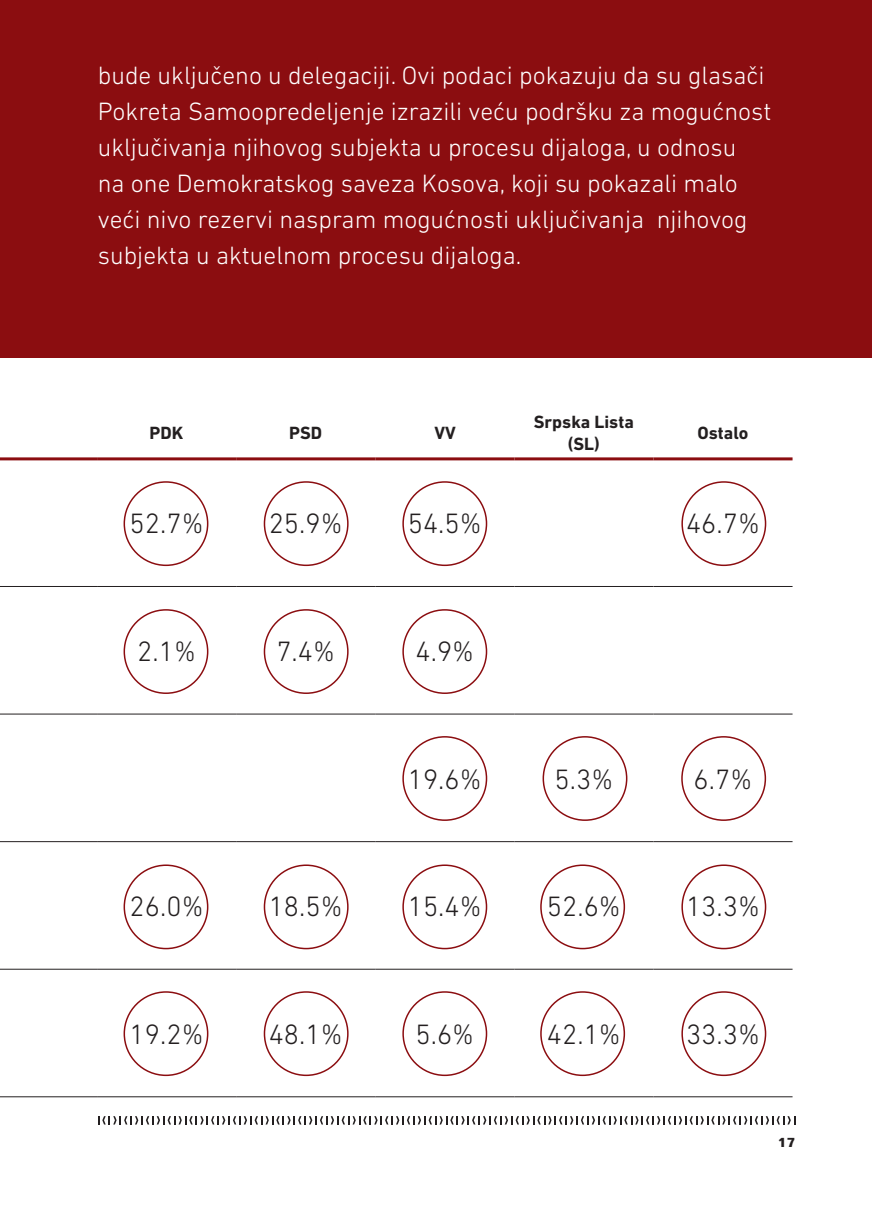
<style>
.page{position:relative;width:872px;height:1212px;background:#fff}
.page>*{position:absolute;margin:0;border:0;box-sizing:border-box;transform-origin:0 0}
.t1{font:300 28.5px "DIN Next LT Pro";color:#231f20}
.t2{font:300 25.5px/36px "DIN Next LT Pro";color:#fff}
.t3{font:700 18px/21.6px "DIN Next LT Pro";color:#231f20;text-align:center}
.t4{font:700 13.5px "Folio Std";color:#231f20}
</style>
<div class="page">
<svg style="left:98px;top:1116px;width:697px;height:8px"></svg>
<hr style="left:0;top:586px;width:97px;height:1px;background:#231f20">
<hr style="left:97px;top:586px;width:139px;height:1px;background:#231f20">
<hr style="left:236px;top:586px;width:139px;height:1px;background:#231f20">
<hr style="left:375px;top:586px;width:139px;height:1px;background:#231f20">
<hr style="left:514px;top:586px;width:139px;height:1px;background:#231f20">
<hr style="left:653px;top:586px;width:139px;height:1px;background:#231f20">
<hr style="left:0;top:714px;width:97px;height:1px;background:#231f20">
<hr style="left:97px;top:714px;width:139px;height:1px;background:#231f20">
<hr style="left:236px;top:714px;width:139px;height:1px;background:#231f20">
<hr style="left:375px;top:714px;width:139px;height:1px;background:#231f20">
<hr style="left:514px;top:714px;width:139px;height:1px;background:#231f20">
<hr style="left:653px;top:714px;width:139px;height:1px;background:#231f20">
<hr style="left:0;top:841px;width:97px;height:1px;background:#231f20">
<hr style="left:97px;top:841px;width:139px;height:1px;background:#231f20">
<hr style="left:236px;top:841px;width:139px;height:1px;background:#231f20">
<hr style="left:375px;top:841px;width:139px;height:1px;background:#231f20">
<hr style="left:514px;top:841px;width:139px;height:1px;background:#231f20">
<hr style="left:653px;top:841px;width:139px;height:1px;background:#231f20">
<hr style="left:0;top:969px;width:97px;height:1px;background:#231f20">
<hr style="left:97px;top:969px;width:139px;height:1px;background:#231f20">
<hr style="left:236px;top:969px;width:139px;height:1px;background:#231f20">
<hr style="left:375px;top:969px;width:139px;height:1px;background:#231f20">
<hr style="left:514px;top:969px;width:139px;height:1px;background:#231f20">
<hr style="left:653px;top:969px;width:139px;height:1px;background:#231f20">
<hr style="left:0;top:1096px;width:97px;height:1px;background:#231f20">
<hr style="left:97px;top:1096px;width:139px;height:1px;background:#231f20">
<hr style="left:236px;top:1096px;width:139px;height:1px;background:#231f20">
<hr style="left:375px;top:1096px;width:139px;height:1px;background:#231f20">
<hr style="left:514px;top:1096px;width:139px;height:1px;background:#231f20">
<hr style="left:653px;top:1096px;width:139px;height:1px;background:#231f20">
<hr style="left:0;top:457px;width:97px;height:3px;background:#8b0d10">
<hr style="left:97px;top:457px;width:139px;height:3px;background:#8b0d10">
<hr style="left:236px;top:457px;width:139px;height:3px;background:#8b0d10">
<hr style="left:375px;top:457px;width:139px;height:3px;background:#8b0d10">
<hr style="left:514px;top:457px;width:139px;height:3px;background:#8b0d10">
<hr style="left:653px;top:457px;width:139px;height:3px;background:#8b0d10">
<div style="left:0;top:0;width:872px;height:357px;background:#8b0d10"></div>
<div style="left:124px;top:481px;width:84px;height:85px;border:2px solid #8b0d10;border-radius:50%"></div>
<div style="left:124px;top:864px;width:84px;height:85px;border:2px solid #8b0d10;border-radius:50%"></div>
<div style="left:124px;top:991px;width:84px;height:85px;border:2px solid #8b0d10;border-radius:50%"></div>
<div style="left:124px;top:609px;width:84px;height:85px;border:2px solid #8b0d10;border-radius:50%"></div>
<div style="left:402px;top:481px;width:85px;height:85px;border:2px solid #8b0d10;border-radius:50%"></div>
<div style="left:402px;top:864px;width:85px;height:85px;border:2px solid #8b0d10;border-radius:50%"></div>
<div style="left:402px;top:991px;width:85px;height:85px;border:2px solid #8b0d10;border-radius:50%"></div>
<div style="left:402px;top:609px;width:85px;height:85px;border:2px solid #8b0d10;border-radius:50%"></div>
<div style="left:264px;top:481px;width:84px;height:85px;border:2px solid #8b0d10;border-radius:50%"></div>
<div style="left:264px;top:864px;width:84px;height:85px;border:2px solid #8b0d10;border-radius:50%"></div>
<div style="left:264px;top:991px;width:84px;height:85px;border:2px solid #8b0d10;border-radius:50%"></div>
<div style="left:264px;top:609px;width:84px;height:85px;border:2px solid #8b0d10;border-radius:50%"></div>
<div style="left:402px;top:736px;width:85px;height:85px;border:2px solid #8b0d10;border-radius:50%"></div>
<div style="left:681px;top:736px;width:85px;height:85px;border:2px solid #8b0d10;border-radius:50%"></div>
<div style="left:542px;top:736px;width:85px;height:85px;border:2px solid #8b0d10;border-radius:50%"></div>
<div style="left:681px;top:481px;width:85px;height:85px;border:2px solid #8b0d10;border-radius:50%"></div>
<div style="left:681px;top:864px;width:85px;height:85px;border:2px solid #8b0d10;border-radius:50%"></div>
<div style="left:540px;top:864px;width:85px;height:85px;border:2px solid #8b0d10;border-radius:50%"></div>
<div style="left:540px;top:991px;width:85px;height:85px;border:2px solid #8b0d10;border-radius:50%"></div>
<div style="left:681px;top:991px;width:85px;height:85px;border:2px solid #8b0d10;border-radius:50%"></div>
<p class="t2" style="left:98px;top:57px;width:675px">bude uključeno u delegaciji. Ovi podaci pokazuju da su glasači Pokreta Samoopredeljenje izrazili veću podršku za mogućnost uključivanja njihovog subjekta u procesu dijaloga, u odnosu<br>na one Demokratskog saveza Kosova, koji su pokazali malo veći nivo rezervi naspram mogućnosti uključivanja njihovog subjekta u aktuelnom procesu dijaloga.</p>
<p class="t3" style="left:150px;top:422px;width:35px">PDK</p>
<p class="t3" style="left:289px;top:422px;width:35px">PSD</p>
<p class="t3" style="left:434px;top:422px;width:23px">VV</p>
<p class="t3" style="left:534px;top:411px;width:102px">Srpska Lista (SL)</p>
<p class="t3" style="left:697px;top:422px;width:53px">Ostalo</p>
<p class="t1" style="left:130px;top:507px;width:75px">52.7%</p>
<p class="t1" style="left:269px;top:507px;width:75px">25.9%</p>
<p class="t1" style="left:408px;top:507px;width:75px">54.5%</p>
<p class="t1" style="left:686px;top:507px;width:75px">46.7%</p>
<p class="t1" style="left:137px;top:635px;width:60px">2.1%</p>
<p class="t1" style="left:276px;top:635px;width:60px">7.4%</p>
<p class="t1" style="left:415px;top:635px;width:60px">4.9%</p>
<p class="t1" style="left:408px;top:762px;width:75px">19.6%</p>
<p class="t1" style="left:554px;top:762px;width:60px">5.3%</p>
<p class="t1" style="left:693px;top:762px;width:60px">6.7%</p>
<p class="t1" style="left:130px;top:890px;width:75px">26.0%</p>
<p class="t1" style="left:269px;top:890px;width:75px">18.5%</p>
<p class="t1" style="left:408px;top:890px;width:75px">15.4%</p>
<p class="t1" style="left:547px;top:890px;width:75px">52.6%</p>
<p class="t1" style="left:686px;top:890px;width:75px">13.3%</p>
<p class="t1" style="left:130px;top:1017px;width:75px">19.2%</p>
<p class="t1" style="left:269px;top:1017px;width:75px">48.1%</p>
<p class="t1" style="left:415px;top:1017px;width:60px">5.6%</p>
<p class="t1" style="left:547px;top:1017px;width:75px">42.1%</p>
<p class="t1" style="left:686px;top:1017px;width:75px">33.3%</p>
<p class="t4" style="left:777px;top:1134px;width:20px">17</p>
</div>
